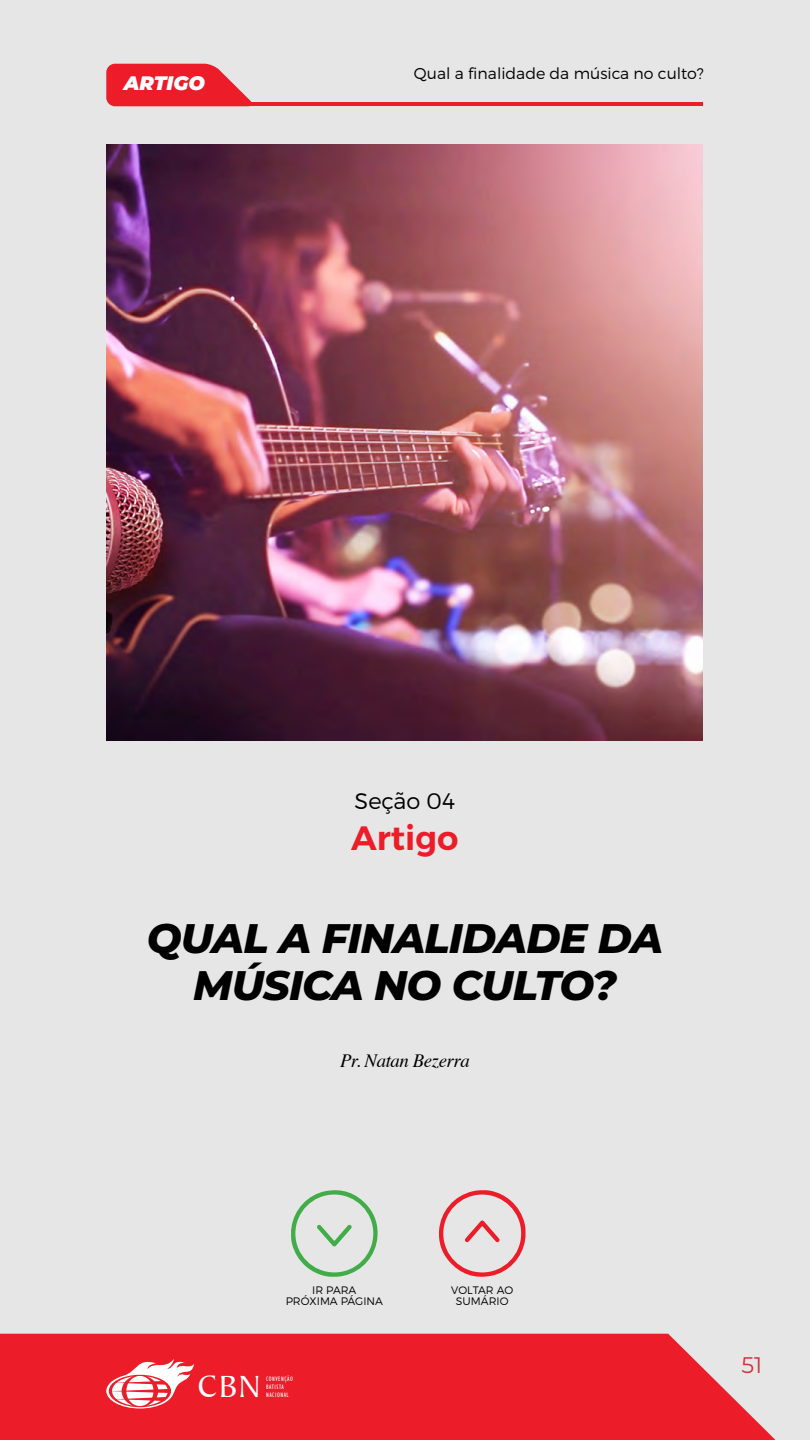
<style>
.page{position:relative;width:810px;height:1440px;background:#e6e6e6}
.page>*{position:absolute;margin:0;border:0;box-sizing:border-box;transform-origin:0 0}
.t1{font:italic 800 41.25px/46.5px "Montserrat";letter-spacing:-.02em;color:#000;text-align:center}
.t2{font:600 33.75px "Montserrat";color:#ed1c29}
.t3{font:32.92px "Baker Signet BT";color:#fff}
.t4{font:300 22.5px "Montserrat";color:#000}
.t5{font:22.5px "Montserrat Alternates";color:#e73541}
.t6{font:italic 900 19.5px "Montserrat";color:#fff}
.t7{font:italic 18.75px "Times";letter-spacing:-.02em;color:#000}
.t8{font:300 15.75px "Montserrat";color:#000}
.t9{font:300 10.88px/11.5px "Montserrat";color:#000;text-align:center}
.t10{font:condensed 6.45px/7.7px "Humanist 521 BT";letter-spacing:.08em;color:#fff}
</style>
<div class="page">
<img style="left:107px;top:144px;width:596px;height:597px">
<svg style="left:0;top:1334px;width:776px;height:106px;background:#ec2a36"></svg>
<svg style="left:106px;top:1357px;width:88px;height:52px;background:#f47880"></svg>
<svg style="left:106px;top:64px;width:146px;height:42px;background:#ec3743"></svg>
<hr style="left:150px;top:102px;width:553px;height:4px;background:#ed1c29">
<svg style="left:291px;top:1190px;width:87px;height:87px"></svg>
<svg style="left:439px;top:1190px;width:87px;height:87px"></svg>
<h3 class="t6" style="left:124px;top:69px;width:83px">ARTIGO</h3>
<h3 class="t8" style="left:414px;top:64px;width:291px">Qual a finalidade da música no culto?</h3>
<h3 class="t4" style="left:355px;top:788px;width:102px">Seção 04</h3>
<h2 class="t2" style="left:351px;top:817px;width:109px">Artigo</h2>
<h1 class="t1" style="left:147px;top:913px;width:518px">QUAL A FINALIDADE DA<br>MÚSICA NO CULTO?</h1>
<h3 class="t7" style="left:340px;top:1044px;width:131px">Pr. Natan Bezerra</h3>
<p class="t9" style="left:286px;top:1284px;width:99px">IR PARA<br>PRÓXIMA PÁGINA</p>
<p class="t9" style="left:451px;top:1284px;width:63px">VOLTAR AO<br>SUMÁRIO</p>
<h3 class="t3" style="left:198px;top:1367px;width:64px">CBN</h3>
<p class="t10" style="left:266px;top:1375px;width:28px">CONVENÇÃO<br>BATISTA<br>NACIONAL</p>
<h3 class="t5" style="left:741px;top:1350px;width:22px">51</h3>
</div>
